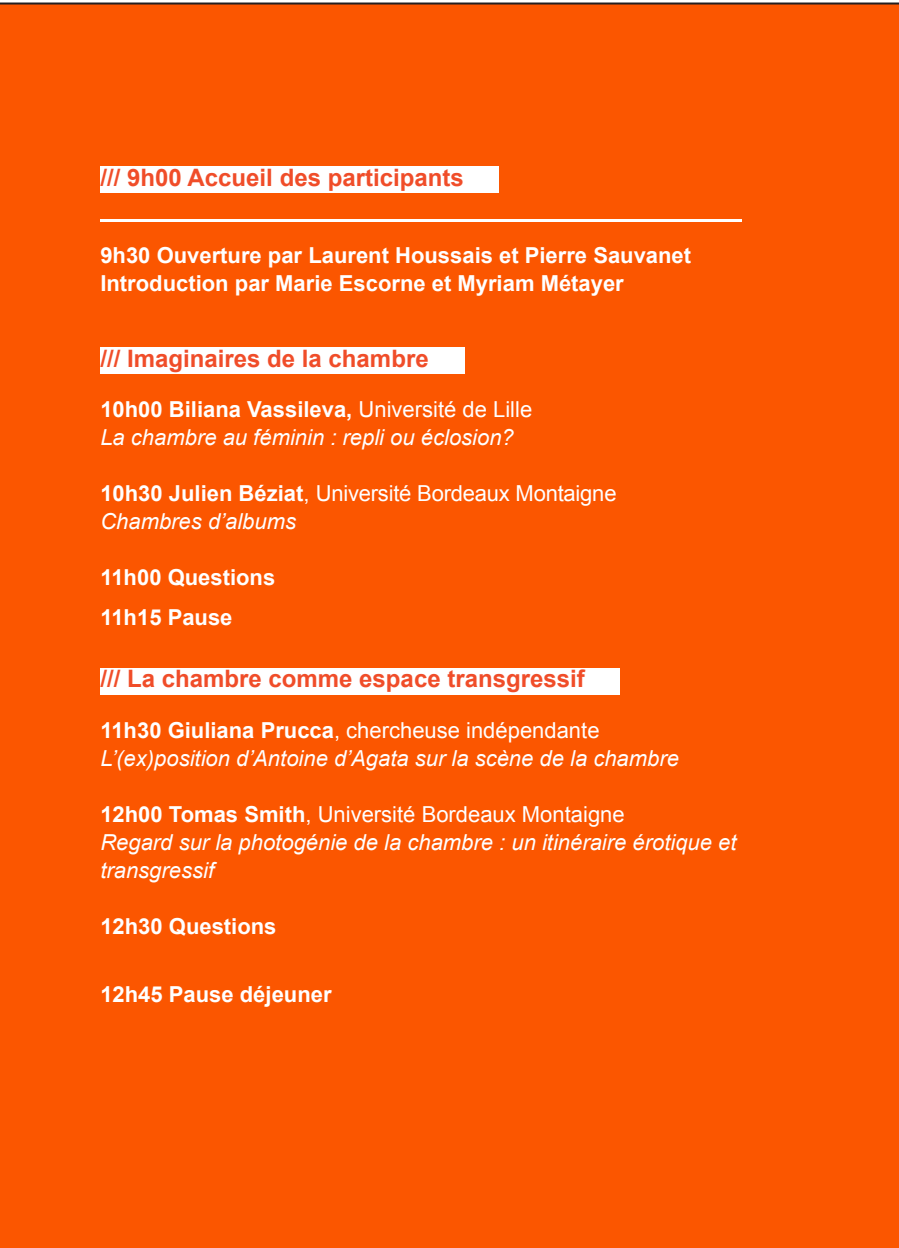
<style>
.page{position:relative;width:899px;height:1248px;background:#fff}
.page>*{position:absolute;margin:0;border:0;box-sizing:border-box;transform-origin:0 0}
.t1{font:700 24px "Arial";color:#f04d29}
.t2{font:700 22px "Arial";color:#fff}
.t3{font:italic 22px/28px "Arial";color:#fff}
.t4{font:22px "Arial";color:#fff}
.s1{font-weight:400}
.s2{font-weight:700}
</style>
<div class="page">
<div style="left:0;top:3px;width:899px;height:1244px;background:#fb5600"></div>
<hr style="left:100px;top:219px;width:641px;height:2px;background:#fff">
<div style="left:100px;top:166px;width:399px;height:27px;background:#fff"></div>
<div style="left:100px;top:347px;width:364px;height:27px;background:#fff"></div>
<div style="left:100px;top:667px;width:520px;height:27px;background:#fff"></div>
<p class="t1" style="left:100px;top:161px;width:365px">/// 9h00 Accueil des participants</p>
<p class="t2" style="left:100px;top:241px;width:592px">9h30 Ouverture par Laurent Houssais et Pierre Sauvanet</p>
<p class="t2" style="left:100px;top:269px;width:525px">Introduction par Marie Escorne et Myriam Métayer</p>
<p class="t1" style="left:100px;top:342px;width:330px">/// Imaginaires de la chambre</p>
<p class="t2" style="left:100px;top:395px;width:433px">10h00 Biliana Vassileva, <span class="s1">Université de Lille</span></p>
<p class="t3" style="left:100px;top:424px;width:415px">La chambre au féminin : repli ou éclosion?</p>
<p class="t4" style="left:100px;top:479px;width:517px"><span class="s2">10h30 Julien Béziat</span>, Université Bordeaux Montaigne</p>
<p class="t3" style="left:100px;top:508px;width:197px">Chambres d’albums</p>
<p class="t2" style="left:100px;top:563px;width:176px">11h00 Questions</p>
<p class="t2" style="left:100px;top:603px;width:134px">11h15 Pause</p>
<p class="t1" style="left:100px;top:663px;width:486px">/// La chambre comme espace transgressif</p>
<p class="t4" style="left:100px;top:715px;width:500px"><span class="s2">11h30 Giuliana Prucca</span>, chercheuse indépendante</p>
<p class="t3" style="left:100px;top:744px;width:580px">L’(ex)position d’Antoine d’Agata sur la scène de la chambre</p>
<p class="t4" style="left:100px;top:799px;width:526px"><span class="s2">12h00 Tomas Smith</span>, Université Bordeaux Montaigne</p>
<p class="t3" style="left:100px;top:828px;width:637px">Regard sur la photogénie de la chambre : un itinéraire érotique et transgressif</p>
<p class="t2" style="left:100px;top:911px;width:178px">12h30 Questions</p>
<p class="t2" style="left:100px;top:979px;width:233px">12h45 Pause déjeuner</p>
</div>
